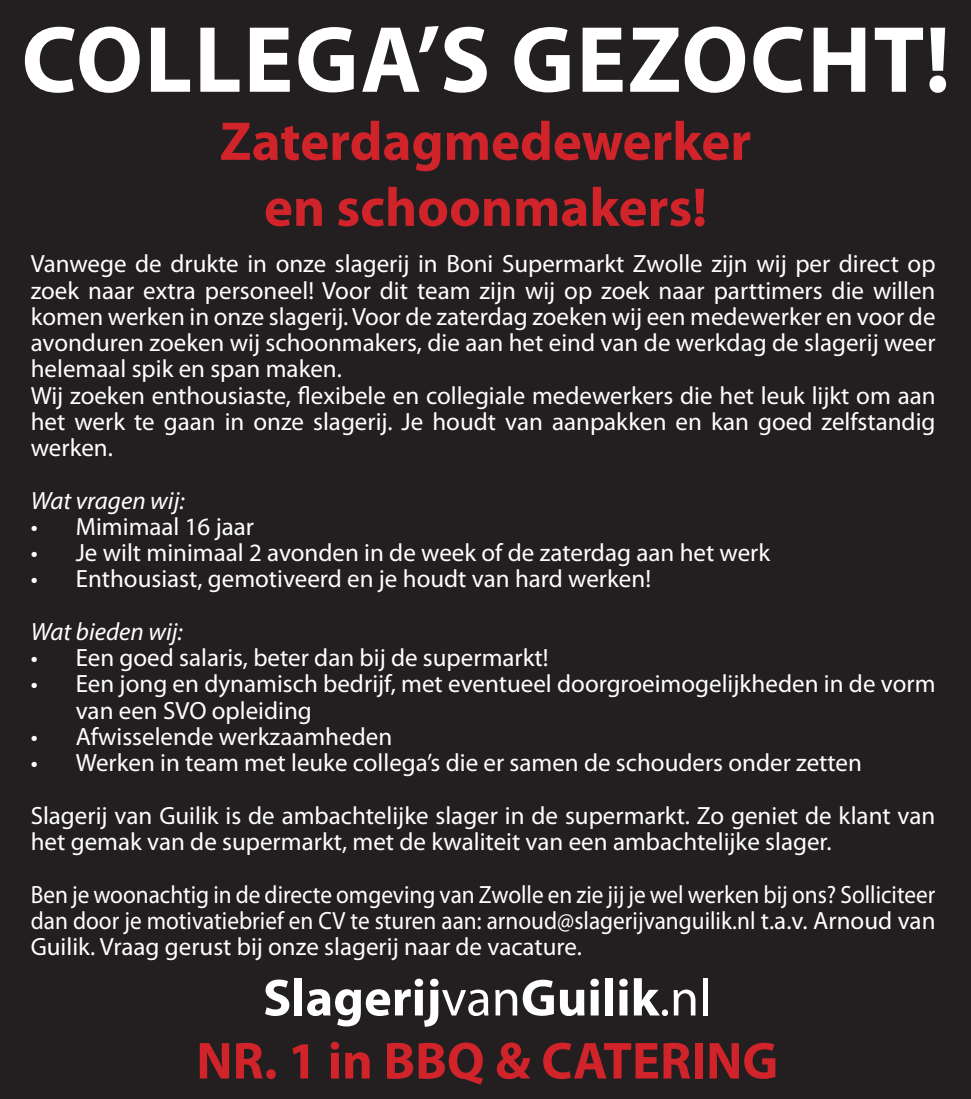
<style>
.page{position:relative;width:971px;height:1099px;background:#fff}
.page>*{position:absolute;margin:0;border:0;box-sizing:border-box;transform-origin:0 0}
.t1{font:700 95px "Myriad Pro";letter-spacing:.02em;color:#fff}
.t2{font:700 55px "Myriad Pro";color:#d1232a}
.t3{font:700 52.5px "Myriad Pro";color:#fff}
.t4{font:700 52.5px "Myriad Pro";color:#d1232a}
.t5{font:25px/26.2px "Myriad Pro";color:#fff;text-align:justify}
.t6{font:25px/26.2px "Myriad Pro";color:#fff;text-align:justify;scale:.93 1}
.t7{font:italic 25px "Myriad Pro";color:#fff}
.s1{font-weight:400}
</style>
<div class="page">
<div style="left:0;top:0;width:971px;height:1098px;background:#231f20"></div>
<p class="t1" style="left:22px;top:-2px;width:930px">COLLEGA’S GEZOCHT!</p>
<p class="t2" style="left:220px;top:105px;width:533px">Zaterdagmedewerker</p>
<p class="t2" style="left:264px;top:171px;width:445px">en schoonmakers!</p>
<p class="t5" style="left:31px;top:250px;width:906px">Vanwege de drukte in onze slagerij in Boni Supermarkt Zwolle zijn wij per direct op zoek naar extra personeel! Voor dit team zijn wij op zoek naar parttimers die willen komen werken in onze slagerij. Voor de zaterdag zoeken wij een medewerker en voor de avonduren zoeken wij schoonmakers, die aan het eind van de werkdag de slagerij weer helemaal spik en span maken.</p>
<p class="t5" style="left:31px;top:381px;width:906px">Wij zoeken enthousiaste, flexibele en collegiale medewerkers die het leuk lijkt om aan het werk te gaan in onze slagerij. Je houdt van aanpakken en kan goed zelfstandig werken.</p>
<p class="t7" style="left:31px;top:485px;width:155px">Wat vragen wij:</p>
<p class="t5" style="left:31px;top:513px;width:225px">• Mimimaal 16 jaar</p>
<p class="t5" style="left:31px;top:539px;width:741px">• Je wilt minimaal 2 avonden in de week of de zaterdag aan het werk</p>
<p class="t5" style="left:31px;top:565px;width:622px">• Enthousiast, gemotiveerd en je houdt van hard werken!</p>
<p class="t7" style="left:31px;top:616px;width:154px">Wat bieden wij:</p>
<p class="t5" style="left:31px;top:644px;width:519px">• Een goed salaris, beter dan bij de supermarkt!</p>
<p class="t5" style="left:76px;top:670px;width:861px;text-indent:-45px">• Een jong en dynamisch bedrijf, met eventueel doorgroeimogelijkheden in de vorm van een SVO opleiding</p>
<p class="t5" style="left:31px;top:723px;width:363px">• Afwisselende werkzaamheden</p>
<p class="t5" style="left:31px;top:749px;width:833px">• Werken in team met leuke collega’s die er samen de schouders onder zetten</p>
<p class="t5" style="left:31px;top:801px;width:906px">Slagerij van Guilik is de ambachtelijke slager in de supermarkt. Zo geniet de klant van het gemak van de supermarkt, met de kwaliteit van een ambachtelijke slager.</p>
<p class="t6" style="left:31px;top:880px;width:974px">Ben je woonachtig in de directe omgeving van Zwolle en zie jij je wel werken bij ons? Solliciteer dan door je motivatiebrief en CV te sturen aan: arnoud@slagerijvanguilik.nl t.a.v. Arnoud van Guilik. Vraag gerust bij onze slagerij naar de vacature.</p>
<p class="t3" style="left:263px;top:963px;width:450px">Slagerij<span class="s1">van</span>Guilik<span class="s1">.nl</span></p>
<p class="t4" style="left:196px;top:1026px;width:583px">NR. 1 in BBQ &amp; CATERING</p>
</div>
